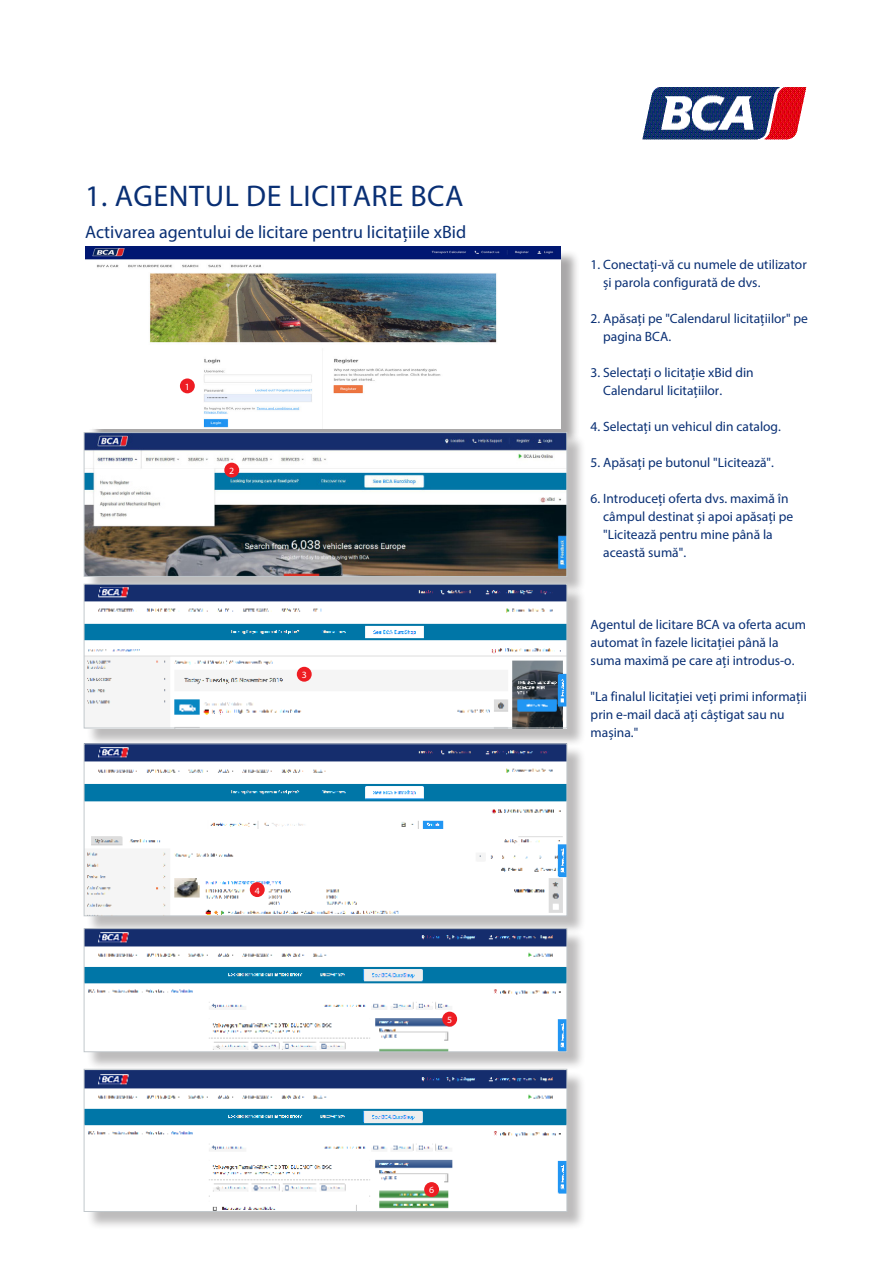
<style>
.page{position:relative;width:893px;height:1263px;background:#fff}
.page>*{position:absolute;margin:0;border:0;box-sizing:border-box;transform-origin:0 0}
.Bankverbindung{font:30px "Myriad Pro";letter-spacing:.02em;color:#092f74}
.Bankverbindung-2{font:18px "Myriad Pro";color:#092f74}
.t1{font:13.5px/18px "Myriad Pro";color:#092f74}
.t2{font:9.6px "Myriad Pro";color:#fff}
</style>
<div class="page">
<div style="left:88px;top:249px;width:492px;height:197px;background:#231f20;opacity:.39"></div>
<img style="left:86px;top:247px;width:475px;height:181px">
<img style="left:642px;top:87px;width:165px;height:53px">
<div style="left:180px;top:378px;width:15px;height:15px;background:#ee1d23;border-radius:50%"></div>
<div style="left:86px;top:434px;width:500px;height:161px;background:#231f20;opacity:.3"></div>
<img style="left:86px;top:434px;width:479px;height:141px">
<div style="left:84px;top:432px;width:483px;height:145px;border:1px solid #c2c8cc"></div>
<div style="left:224px;top:463px;width:15px;height:14px;background:#ee1d23;border-radius:50%"></div>
<div style="left:86px;top:586px;width:500px;height:161px;background:#231f20;opacity:.3"></div>
<img style="left:86px;top:586px;width:479px;height:140px">
<div style="left:84px;top:584px;width:483px;height:144px;border:1px solid #c2c8cc"></div>
<div style="left:297px;top:667px;width:15px;height:15px;background:#ee1d23;border-radius:50%"></div>
<div style="left:86px;top:746px;width:500px;height:189px;background:#231f20;opacity:.3"></div>
<img style="left:86px;top:745px;width:479px;height:169px">
<div style="left:84px;top:743px;width:483px;height:173px;border:1px solid #c2c8cc"></div>
<div style="left:250px;top:882px;width:15px;height:15px;background:#ee1d23;border-radius:50%"></div>
<div style="left:86px;top:1071px;width:500px;height:159px;background:#231f20;opacity:.3"></div>
<img style="left:86px;top:1071px;width:479px;height:139px">
<div style="left:84px;top:1069px;width:483px;height:143px;border:1px solid #c2c8cc"></div>
<div style="left:424px;top:1182px;width:15px;height:15px;background:#ee1d23;border-radius:50%"></div>
<div style="left:86px;top:930px;width:500px;height:141px;background:#231f20;opacity:.3"></div>
<img style="left:86px;top:930px;width:479px;height:120px">
<div style="left:84px;top:928px;width:483px;height:124px;border:1px solid #c2c8cc"></div>
<div style="left:442px;top:1012px;width:15px;height:14px;background:#ee1d23;border-radius:50%"></div>
<p class="Bankverbindung" style="left:85px;top:178px;width:380px">1. AGENTUL DE LICITARE BCA</p>
<p class="Bankverbindung-2" style="left:85px;top:221px;width:382px">Activarea agentului de licitare pentru licitațiile xBid</p>
<p class="t2" style="left:185px;top:381px;width:7px">1</p>
<p class="t2" style="left:229px;top:465px;width:7px">2</p>
<p class="t2" style="left:302px;top:669px;width:7px">3</p>
<p class="t2" style="left:255px;top:884px;width:7px">4</p>
<p class="t2" style="left:447px;top:1014px;width:7px">5</p>
<p class="t2" style="left:429px;top:1184px;width:7px">6</p>
<p class="t1" style="left:603px;top:255px;width:205px;text-indent:-13px">1. Conectați-vă cu numele de utilizator și parola configurată de dvs.</p>
<p class="t1" style="left:603px;top:309px;width:206px;text-indent:-13px">2. Apăsați pe "Calendarul licitațiilor" pe pagina BCA.</p>
<p class="t1" style="left:603px;top:363px;width:152px;text-indent:-13px">3. Selectați o licitație xBid din<br>Calendarul licitațiilor.</p>
<p class="t1" style="left:591px;top:417px;width:192px">4. Selectați un vehicul din catalog.</p>
<p class="t1" style="left:591px;top:453px;width:185px">5. Apăsați pe butonul "Licitează".</p>
<p class="t1" style="left:603px;top:489px;width:192px;text-indent:-13px">6. Introduceți oferta dvs. maximă în câmpul destinat și apoi apăsați pe "Licitează pentru mine până la această sumă".</p>
<p class="t1" style="left:591px;top:615px;width:217px">Agentul de licitare BCA va oferta acum automat în fazele licitației până la suma maximă pe care ați introdus-o.</p>
<p class="t1" style="left:591px;top:687px;width:218px">"La finalul licitației veți primi informații prin e-mail dacă ați câștigat sau nu mașina."</p>
</div>
